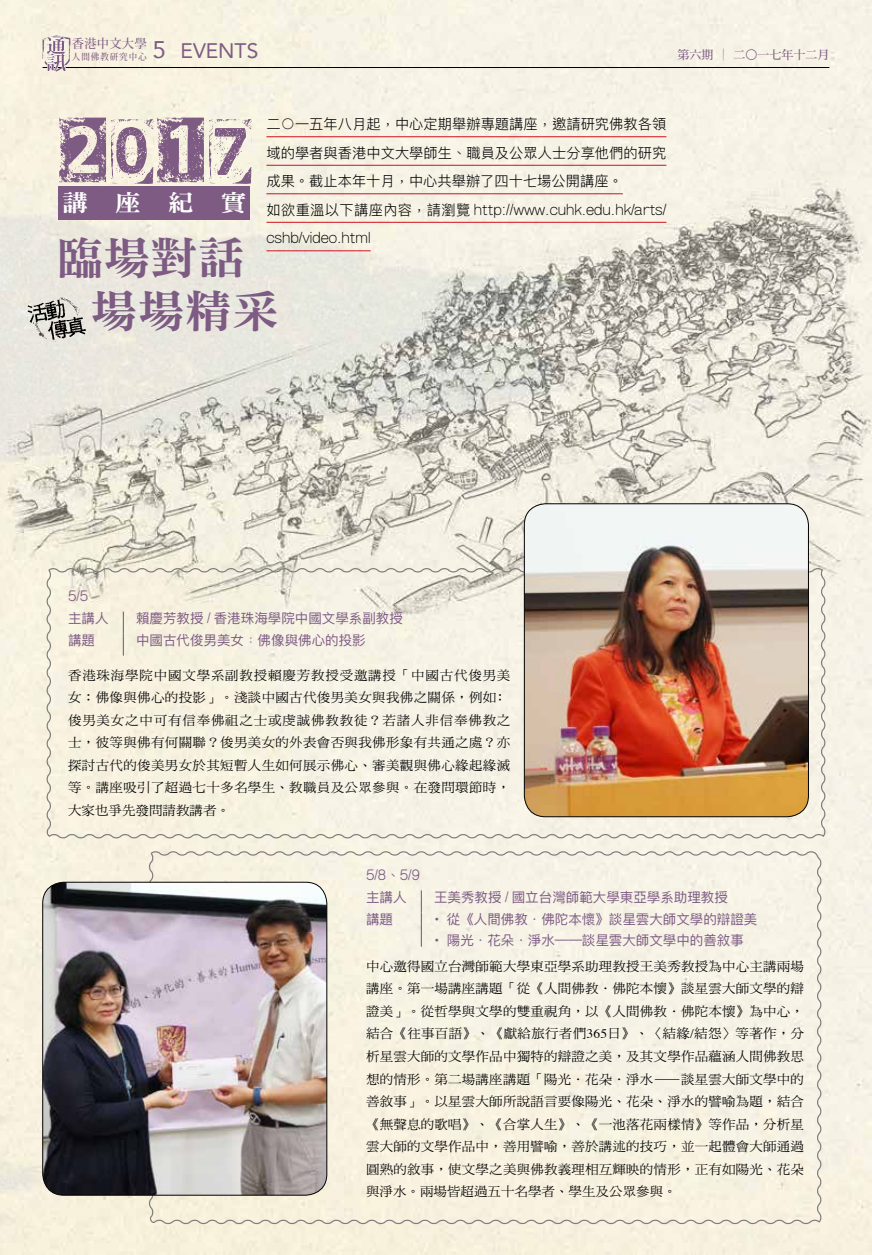
<style>
.page{position:relative;width:872px;height:1255px;background:#fff}
.page>*{position:absolute;margin:0;border:0;box-sizing:border-box;transform-origin:0 0}
.t1{font:65.1px "Stamptime";color:#7d5b83}
.t2{font:44.7px "DF Ming Std W9";color:#7d5b83;scale:1.05 1}
.t3{font:23.4px "DF Ming Std W9";color:#fff;scale:1.11 1}
.t4{font:21px "Avenir";color:#7d5b83}
.t5{font:300 14.25px/28.5px "Ping Fang HK";color:#000;text-align:justify}
.t6{font:300 14.25px/28.5px "ARR Gothic 1";color:#000}
.t7{font:13.5px/20.7px "Ping Fang HK";color:#7d5b83}
.t8{font:500 13.5px "ARR Gothic 1";color:#7d5b83}
.t9{font:12.9px/22.5px "DF Ming Std W5";letter-spacing:.015em;color:#000;text-align:justify;scale:1.04 1}
.t10{font:500 12.3px "Koz Min Pro";letter-spacing:.015em;color:#7d5b83}
.t11{font:12px "DF Ming Std W7";color:#7d5b83}
.t12{font:500 9px "Koz Min Pro";letter-spacing:.115em;color:#7d5b83;scale:.95 1}
.s1{font-size:24px}
.s2{font-family:"Ping Fang HK"}
.s3{font-family:"ARR Gothic 1";font-weight:500}
.s4{font-family:"Ping Fang HK";font-weight:400}
.s5{font-family:"Times"}
</style>
<div class="page">
<img style="left:0;top:0;width:872px;height:1254px">
<div style="left:58px;top:186px;width:192px;height:34px;background:#7d5b83"></div>
<div style="left:147px;top:849px;width:676px;height:376px;background:#f7f2e3"></div>
<svg style="left:45px;top:566px;width:782px;height:274px;background:#f2eedf"></svg>
<hr style="left:266px;top:136px;width:400px;height:1px;background:#d0121b">
<hr style="left:266px;top:165px;width:400px;height:1px;background:#d0121b">
<hr style="left:266px;top:193px;width:357px;height:1px;background:#d0121b">
<hr style="left:266px;top:222px;width:400px;height:1px;background:#d0121b">
<hr style="left:266px;top:250px;width:105px;height:1px;background:#d0121b">
<img style="left:26px;top:294px;width:60px;height:51px">
<img style="left:43px;top:882px;width:284px;height:313px">
<div style="left:43px;top:882px;width:284px;height:313px;border:1px solid #000;border-radius:21px"></div>
<img style="left:524px;top:504px;width:284px;height:312px">
<div style="left:524px;top:503px;width:284px;height:314px;border:1px solid #000;border-radius:21px"></div>
<hr style="left:43px;top:67px;width:786px;height:1px;background:#000">
<svg style="left:42px;top:36px;width:28px;height:36px"></svg>
<p class="t10" style="left:72px;top:35px;width:76px">香港中文大學</p>
<p class="t12" style="left:72px;top:50px;width:80px">人間佛教研究中心</p>
<h3 class="t4" style="left:152px;top:33px;width:107px"><span class="s1">5</span> EVENTS</h3>
<p class="t11" style="left:677px;top:48px;width:153px">第六期 │ 二○一七年十二月</p>
<h1 class="t1" style="left:58px;top:92px;width:197px">2017</h1>
<h3 class="t3" style="left:62px;top:190px;width:167px">講座紀實</h3>
<h2 class="t2" style="left:56px;top:234px;width:181px">臨場對話</h2>
<p class="t5" style="left:266px;top:110px;width:401px">二○一五年八月起，中心定期舉辦專題講座，邀請研究佛教各領域的學者與香港中文大學師生、職員及公眾人士分享他們的研究成果。截止本年十月，中心共舉辦了四十七場公開講座。</p>
<p class="t6" style="left:266px;top:196px;width:401px"><span class="s2">如欲重溫以下講座內容，請瀏覽</span> http://www.cuhk.edu.hk/arts/ cshb/video.html</p>
<h2 class="t2" style="left:91px;top:286px;width:181px">場場精采</h2>
<p class="t8" style="left:68px;top:590px;width:22px">5/5</p>
<p class="t7" style="left:68px;top:608px;width:42px">主講人</p>
<p class="t7" style="left:136px;top:608px;width:268px">賴慶芳教授 <span class="s3">/</span> 香港珠海學院中國文學系副教授</p>
<p class="t7" style="left:68px;top:630px;width:28px">講題</p>
<p class="t7" style="left:136px;top:630px;width:231px">中國古代俊男美女﹕佛像與佛心的投影</p>
<p class="t9" style="left:68px;top:663px;width:427px">香港珠海學院中國文學系副教授賴慶芳教授受邀講授「中國古代俊男美女：佛像與佛心的投影」。淺談中國古代俊男美女與我佛之關係，例如﹕俊男美女之中可有信奉佛祖之士或虔誠佛教教徒？若諸人非信奉佛教之士，彼等與佛有何關聯？俊男美女的外表會否與我佛形象有共通之處？亦探討古代的俊美男女於其短暫人生如何展示佛心、審美觀與佛心緣起緣滅等。講座吸引了超過七十多名學生、教職員及公眾參與。在發問環節時，大家也爭先發問請教講者。</p>
<p class="t8" style="left:366px;top:868px;width:56px">5/8<span class="s4">、</span>5/9</p>
<p class="t7" style="left:366px;top:886px;width:42px">主講人</p>
<p class="t7" style="left:434px;top:886px;width:295px">王美秀教授 <span class="s3">/</span> 國立台灣師範大學東亞學系助理教授</p>
<p class="t7" style="left:366px;top:908px;width:29px">講題</p>
<p class="t7" style="left:434px;top:908px;width:325px">∙ 從《人間佛教．佛陀本懷》談星雲大師文學的辯證美∙ 陽光．花朵．淨水——談星雲大師文學中的善敘事</p>
<p class="t9" style="left:366px;top:954px;width:423px">中心邀得國立台灣師範大學東亞學系助理教授王美秀教授為中心主講兩場講座。第一場講座講題「從《人間佛教．佛陀本懷》談星雲大師文學的辯證美」。從哲學與文學的雙重視角，以《人間佛教．佛陀本懷》為中心，結合《往事百語》、《獻給旅行者們<span class="s5">365</span>日》、〈結緣<span class="s5">/</span>結怨〉等著作，分析星雲大師的文學作品中獨特的辯證之美，及其文學作品蘊涵人間佛教思想的情形。第二場講座講題「陽光．花朵．淨水—談星雲大師文學中的善敘事」。以星雲大師所說語言要像陽光、花朵、淨水的譬喻為題，結合《無聲息的歌唱》、《合掌人生》、《一池落花兩樣情》等作品，分析星雲大師的文學作品中，善用譬喻，善於講述的技巧，並一起體會大師通過圓熟的敘事，使文學之美與佛教義理相互輝映的情形，正有如陽光、花朵與淨水。兩場皆超過五十名學者、學生及公眾參與。</p>
</div>
